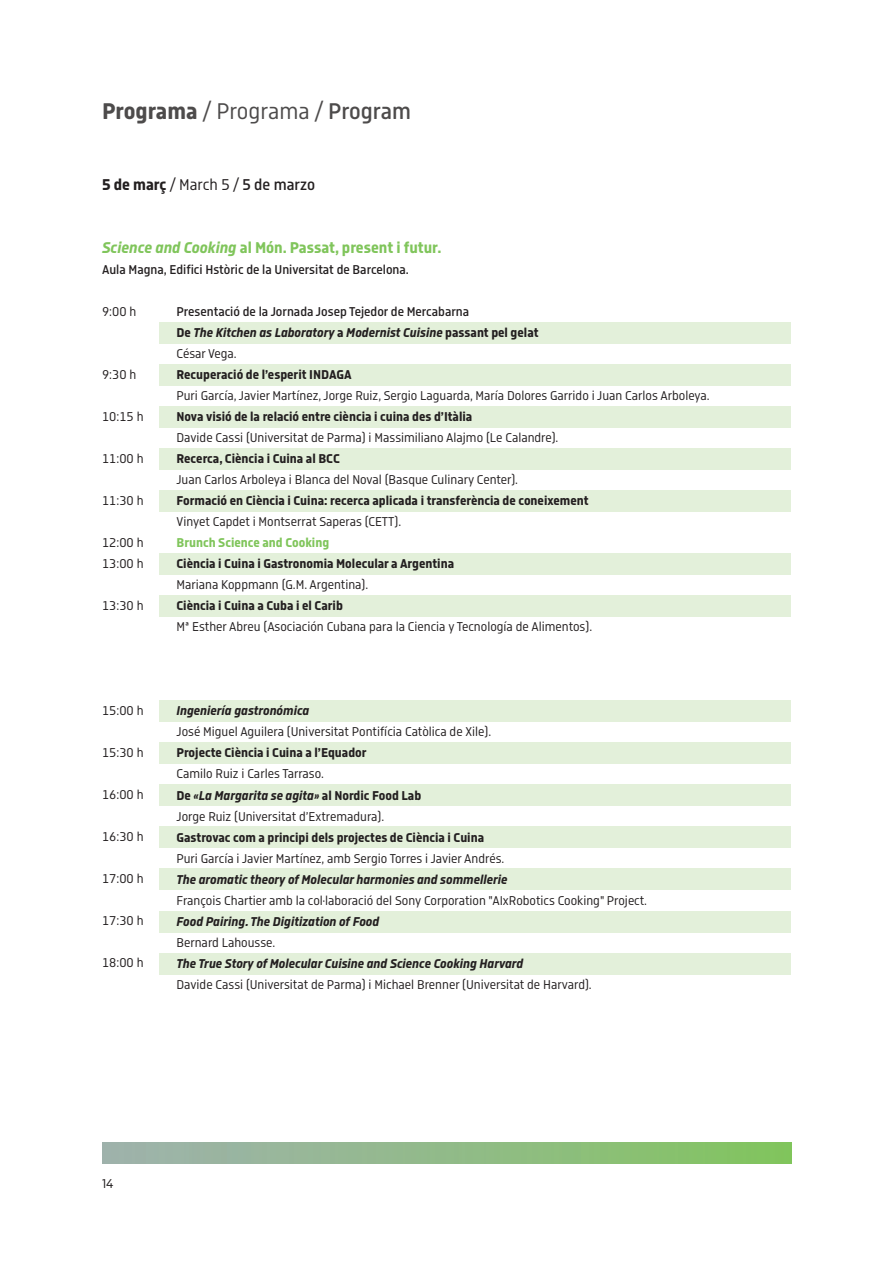
<style>
.page{position:relative;width:893px;height:1263px;background:#fff}
.page>*{position:absolute;margin:0;border:0;box-sizing:border-box;transform-origin:0 0}
.t1{font:24px "Isotonic";color:#4d4b4b}
.t2{font:700 16.5px "Isotonic";color:#80c55b}
.t3{font:16.5px "Isotonic";color:#231f20}
.t4{font:13.5px/21px "Isotonic";color:#231f20}
.t5{font:700 13.5px "Isotonic";color:#231f20}
.t6{font:500 13.5px/21px "Isotonic";color:#231f20}
.t7{font:italic 700 13.5px "Isotonic";color:#231f20}
.t8{font:700 13.5px "Isotonic";color:#80c55b}
.s1{font-weight:700}
.s2{font-weight:500}
.s3{font-style:italic}
.s4{font-weight:700;font-style:italic}
.s5{font-weight:400}
</style>
<div class="page">
<div style="left:160px;top:322px;width:631px;height:21px;background:#e3f0da"></div>
<div style="left:160px;top:364px;width:631px;height:21px;background:#e3f0da"></div>
<div style="left:160px;top:407px;width:631px;height:21px;background:#e3f0da"></div>
<div style="left:160px;top:449px;width:631px;height:21px;background:#e3f0da"></div>
<div style="left:160px;top:491px;width:631px;height:21px;background:#e3f0da"></div>
<div style="left:160px;top:554px;width:631px;height:21px;background:#e3f0da"></div>
<div style="left:160px;top:596px;width:631px;height:21px;background:#e3f0da"></div>
<div style="left:160px;top:701px;width:631px;height:21px;background:#e3f0da"></div>
<div style="left:160px;top:743px;width:631px;height:21px;background:#e3f0da"></div>
<div style="left:160px;top:785px;width:631px;height:21px;background:#e3f0da"></div>
<div style="left:160px;top:827px;width:631px;height:21px;background:#e3f0da"></div>
<div style="left:160px;top:869px;width:631px;height:21px;background:#e3f0da"></div>
<div style="left:160px;top:911px;width:631px;height:21px;background:#e3f0da"></div>
<div style="left:160px;top:953px;width:631px;height:21px;background:#e3f0da"></div>
<div style="left:102px;top:1142px;width:689px;height:21px;background:linear-gradient(to right,#a0b2af,#82c460)"></div>
<h1 class="t1" style="left:102px;top:98px;width:311px"><span class="s1">Programa</span> / Programa / <span class="s2">Program</span></h1>
<p class="t3" style="left:102px;top:176px;width:214px"><span class="s1">5 de març</span> / March 5 / <span class="s2">5 de marzo</span></p>
<p class="t2" style="left:102px;top:238px;width:341px"><span class="s3">Science and Cooking</span> al Món. Passat, present i futur.</p>
<p class="t6" style="left:102px;top:260px;width:308px">Aula Magna, Edifici Hstòric de la Universitat de Barcelona.</p>
<p class="t4" style="left:102px;top:301px;width:36px">9:00 h</p>
<p class="t6" style="left:176px;top:302px;width:364px">Presentació de la Jornada Josep Tejedor de Mercabarna<br><span class="s1">De</span> <span class="s4">The Kitchen as Laboratory</span> <span class="s1">a</span> <span class="s4">Modernist Cuisine</span> <span class="s1">passant pel gelat<br></span><span class="s5">César Vega.</span></p>
<p class="t5" style="left:176px;top:367px;width:177px">Recuperació de l’esperit INDAGA</p>
<p class="t4" style="left:176px;top:386px;width:535px">Puri García, Javier Martínez, Jorge Ruiz, Sergio Laguarda, María Dolores Garrido i Juan Carlos Arboleya.</p>
<p class="t5" style="left:176px;top:409px;width:297px">Nova visió de la relació entre ciència i cuina des d’Itàlia</p>
<p class="t4" style="left:176px;top:428px;width:383px">Davide Cassi (Universitat de Parma) i Massimiliano Alajmo (Le Calandre).</p>
<p class="t5" style="left:176px;top:451px;width:165px">Recerca, Ciència i Cuina al BCC</p>
<p class="t4" style="left:176px;top:470px;width:343px">Juan Carlos Arboleya i Blanca del Noval (Basque Culinary Center).</p>
<p class="t5" style="left:176px;top:493px;width:414px">Formació en Ciència i Cuina: recerca aplicada i transferència de coneixement</p>
<p class="t4" style="left:176px;top:512px;width:226px">Vinyet Capdet i Montserrat Saperas (CETT).</p>
<p class="t8" style="left:176px;top:535px;width:154px">Brunch Science and Cooking</p>
<p class="t5" style="left:176px;top:556px;width:279px">Ciència i Cuina i Gastronomia Molecular a Argentina</p>
<p class="t4" style="left:176px;top:575px;width:193px">Mariana Koppmann (G.M. Argentina).</p>
<p class="t5" style="left:176px;top:598px;width:168px">Ciència i Cuina a Cuba i el Carib</p>
<p class="t4" style="left:176px;top:617px;width:417px">Mª Esther Abreu (Asociación Cubana para la Ciencia y Tecnología de Alimentos).</p>
<p class="t4" style="left:102px;top:364px;width:36px">9:30 h</p>
<p class="t4" style="left:102px;top:406px;width:43px">10:15 h</p>
<p class="t4" style="left:102px;top:448px;width:43px">11:00 h</p>
<p class="t4" style="left:102px;top:490px;width:43px">11:30 h</p>
<p class="t4" style="left:102px;top:532px;width:43px">12:00 h<br>13:00 h</p>
<p class="t4" style="left:102px;top:596px;width:43px">13:30 h</p>
<p class="t4" style="left:102px;top:701px;width:43px">15:00 h</p>
<p class="t4" style="left:102px;top:743px;width:43px">15:30 h</p>
<p class="t4" style="left:102px;top:785px;width:43px">16:00 h</p>
<p class="t4" style="left:102px;top:827px;width:43px">16:30 h</p>
<p class="t4" style="left:102px;top:868px;width:43px">17:00 h</p>
<p class="t4" style="left:102px;top:910px;width:43px">17:30 h</p>
<p class="t4" style="left:102px;top:952px;width:43px">18:00 h</p>
<p class="t7" style="left:176px;top:703px;width:134px">Ingeniería gastronómica</p>
<p class="t4" style="left:176px;top:722px;width:316px">José Miguel Aguilera (Universitat Pontifícia Catòlica de Xile).</p>
<p class="t5" style="left:176px;top:745px;width:192px">Projecte Ciència i Cuina a l’Equador</p>
<p class="t4" style="left:176px;top:764px;width:246px">Camilo Ruiz i Carles Tarraso.<br><span class="s1">De</span> <span class="s4">«La Margarita se agita»</span> <span class="s1">al Nordic Food Lab<br></span>Jorge Ruiz (Universitat d’Extremadura).</p>
<p class="t5" style="left:176px;top:829px;width:309px">Gastrovac com a principi dels projectes de Ciència i Cuina</p>
<p class="t4" style="left:176px;top:848px;width:329px">Puri García i Javier Martínez, amb Sergio Torres i Javier Andrés.</p>
<p class="t7" style="left:176px;top:871px;width:333px">The aromatic theory of Molecular harmonies and sommellerie</p>
<p class="t4" style="left:176px;top:890px;width:472px">François Chartier amb la col·laboració del Sony Corporation "AIxRobotics Cooking" Project.</p>
<p class="t7" style="left:176px;top:913px;width:204px">Food Pairing. The Digitization of Food</p>
<p class="t4" style="left:176px;top:932px;width:100px">Bernard Lahousse.</p>
<p class="t7" style="left:176px;top:955px;width:348px">The True Story of Molecular Cuisine and Science Cooking Harvard</p>
<p class="t4" style="left:176px;top:974px;width:417px">Davide Cassi (Universitat de Parma) i Michael Brenner (Universitat de Harvard).</p>
<p class="t4" style="left:102px;top:1174px;width:13px">14</p>
</div>
